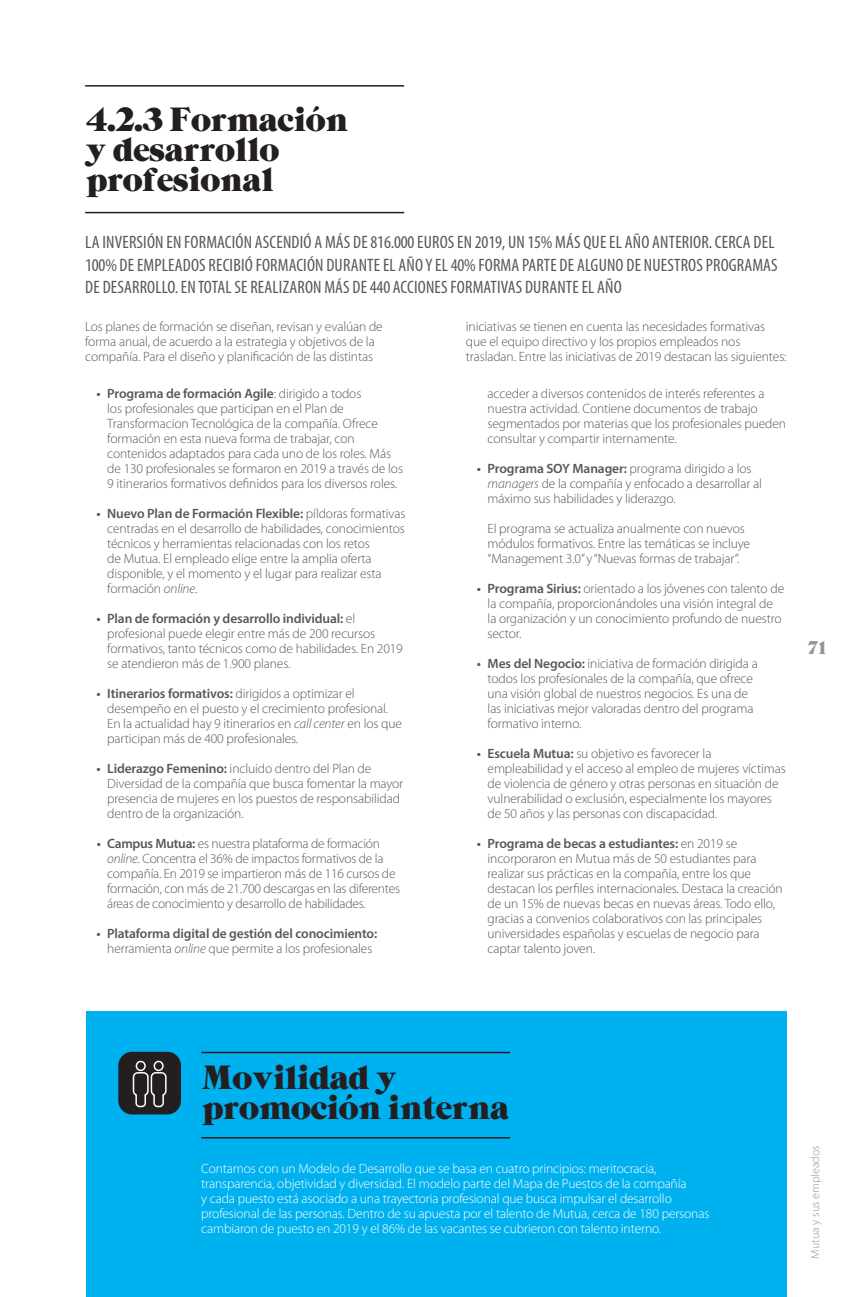
<style>
.page{position:relative;width:851px;height:1297px;background:#fff}
.page>*{position:absolute;margin:0;border:0;box-sizing:border-box;transform-origin:0 0}
.t1{font:30px/30px "Grouch";letter-spacing:-.05em;color:#231f20}
.t2{font:condensed 18px/22.5px "Myriad Pro";letter-spacing:.01em;color:#57585a}
.t3{font:16.5px "Grouch";color:#939598}
.t4{font:300 13.5px/15px "Myriad Pro";letter-spacing:-.01em;color:#57585a}
.t5{font:300 13.5px/15px "Myriad Pro";letter-spacing:-.01em;color:#fff}
.t6{font:600 13.5px/15px "Myriad Pro";letter-spacing:-.01em;color:#57585a;text-align:center}
.t7{font:300 12px "Myriad Pro";color:#939598}
.s1{font-weight:600}
.s2{font-style:italic}
.s3{font-weight:300}
.s4{font-weight:300;font-style:italic}
</style>
<div class="page">
<hr style="left:0;top:455px;width:1px;height:778px;background:#00aeef">
<div style="left:86px;top:1011px;width:700px;height:286px;background:#00b1ef"></div>
<hr style="left:85px;top:212px;width:319px;height:1px;background:#231f20">
<hr style="left:85px;top:85px;width:319px;height:2px;background:#231f20">
<hr style="left:201px;top:1137px;width:309px;height:1px;background:#231f20">
<hr style="left:201px;top:1052px;width:309px;height:1px;background:#231f20">
<div style="left:118px;top:1052px;width:63px;height:62px;background:#231f20;border-radius:14px"></div>
<svg style="left:132px;top:1060px;width:35px;height:48px"></svg>
<h1 class="t1" style="left:85px;top:104px;width:265px">4.2.3 Formación y desarrollo profesional</h1>
<p class="t2" style="left:85px;top:231px;width:694px">LA INVERSIÓN EN FORMACIÓN ASCENDIÓ A MÁS DE 816.000 EUROS EN 2019, UN 15% MÁS QUE EL AÑO ANTERIOR. CERCA DEL<br>100% DE EMPLEADOS RECIBIÓ FORMACIÓN DURANTE EL AÑO Y EL 40% FORMA PARTE DE ALGUNO DE NUESTROS PROGRAMAS<br>DE DESARROLLO. EN TOTAL SE REALIZARON MÁS DE 440 ACCIONES FORMATIVAS DURANTE EL AÑO</p>
<p class="t4" style="left:85px;top:319px;width:299px">Los planes de formación se diseñan, revisan y evalúan de forma anual, de acuerdo a la estrategia y objetivos de la compañía. Para el diseño y planificación de las distintas</p>
<p class="t4" style="left:466px;top:319px;width:322px">iniciativas se tienen en cuenta las necesidades formativas que el equipo directivo y los propios empleados nos trasladan. Entre las iniciativas de 2019 destacan las siguientes:</p>
<p class="t4" style="left:107px;top:386px;width:297px;text-indent:-11px"><span class="s1">• Programa de formación Agile</span>: dirigido a todos<br>los profesionales que participan en el Plan de Transformacion Tecnológica de la compañía. Ofrece formación en esta nueva forma de trabajar, con contenidos adaptados para cada uno de los roles. Más de 130 profesionales se formaron en 2019 a través de los 9 itinerarios formativos definidos para los diversos roles.</p>
<p class="t4" style="left:107px;top:506px;width:300px;text-indent:-11px"><span class="s1">• Nuevo Plan de Formación Flexible:</span> píldoras formativas centradas en el desarrollo de habilidades, conocimientos técnicos y herramientas relacionadas con los retos<br>de Mutua. El empleado elige entre la amplia oferta disponible, y el momento y el lugar para realizar esta formación <span class="s2">online</span>.</p>
<p class="t4" style="left:107px;top:611px;width:297px;text-indent:-11px"><span class="s1">• Plan de formación y desarrollo individual:</span> el profesional puede elegir entre más de 200 recursos formativos, tanto técnicos como de habilidades. En 2019 se atendieron más de 1.900 planes.</p>
<p class="t4" style="left:107px;top:686px;width:296px;text-indent:-11px"><span class="s1">• Itinerarios formativos:</span> dirigidos a optimizar el desempeño en el puesto y el crecimiento profesional.<br>En la actualidad hay 9 itinerarios en <span class="s2">call center</span> en los que participan más de 400 profesionales.</p>
<p class="t4" style="left:107px;top:761px;width:297px;text-indent:-11px"><span class="s1">• Liderazgo Femenino:</span> incluido dentro del Plan de Diversidad de la compañía que busca fomentar la mayor presencia de mujeres en los puestos de responsabilidad dentro de la organización.</p>
<p class="t4" style="left:107px;top:836px;width:294px;text-indent:-10px"><span class="s1">• Campus Mutua:</span> es nuestra plataforma de formación <span class="s2">online</span>. Concentra el 36% de impactos formativos de la compañía. En 2019 se impartieron más de 116 cursos de formación, con más de 21.700 descargas en las diferentes áreas de conocimiento y desarrollo de habilidades.</p>
<p class="t6" style="left:96px;top:925px;width:282px">• Plataforma digital de gestión del conocimiento: <span class="s3">herramienta</span> <span class="s4">online</span> <span class="s3">que permite a los profesionales</span></p>
<p class="t4" style="left:487px;top:386px;width:300px">acceder a diversos contenidos de interés referentes a nuestra actividad. Contiene documentos de trabajo segmentados por materias que los profesionales pueden consultar y compartir internamente.</p>
<p class="t4" style="left:487px;top:461px;width:276px;text-indent:-11px"><span class="s1">• Programa SOY Manager:</span> programa dirigido a los <span class="s2">managers</span> de la compañía y enfocado a desarrollar al máximo sus habilidades y liderazgo.</p>
<p class="t4" style="left:487px;top:521px;width:264px">El programa se actualiza anualmente con nuevos módulos formativos. Entre las temáticas se incluye “Management 3.0” y “Nuevas formas de trabajar”.</p>
<p class="t4" style="left:487px;top:581px;width:298px;text-indent:-11px"><span class="s1">• Programa Sirius:</span> orientado a los jóvenes con talento de la compañía, proporcionándoles una visión integral de la organización y un conocimiento profundo de nuestro sector.</p>
<p class="t4" style="left:487px;top:656px;width:272px;text-indent:-11px"><span class="s1">• Mes del Negocio:</span> iniciativa de formación dirigida a todos los profesionales de la compañía, que ofrece una visión global de nuestros negocios. Es una de las iniciativas mejor valoradas dentro del programa formativo interno.</p>
<p class="t4" style="left:487px;top:746px;width:299px;text-indent:-11px"><span class="s1">• Escuela Mutua:</span> su objetivo es favorecer la empleabilidad y el acceso al empleo de mujeres víctimas de violencia de género y otras personas en situación de vulnerabilidad o exclusión, especialmente los mayores de 50 años y las personas con discapacidad.</p>
<p class="t4" style="left:487px;top:836px;width:297px;text-indent:-11px"><span class="s1">• Programa de becas a estudiantes:</span> en 2019 se incorporaron en Mutua más de 50 estudiantes para realizar sus prácticas en la compañía, entre los que destacan los perfiles internacionales. Destaca la creación de un 15% de nuevas becas en nuevas áreas. Todo ello, gracias a convenios colaborativos con las principales universidades españolas y escuelas de negocio para captar talento joven.</p>
<p class="t3" style="left:807px;top:636px;width:20px">71</p>
<h1 class="t1" style="left:201px;top:1062px;width:310px">Movilidad y promoción interna</h1>
<p class="t5" style="left:201px;top:1161px;width:509px">Contamos con un Modelo de Desarrollo que se basa en cuatro principios: meritocracia, transparencia, objetividad y diversidad. El modelo parte del Mapa de Puestos de la compañía<br>y cada puesto está asociado a una trayectoria profesional que busca impulsar el desarrollo profesional de las personas. Dentro de su apuesta por el talento de Mutua, cerca de 180 personas cambiaron de puesto en 2019 y el 86% de las vacantes se cubrieron con talento interno.</p>
<p class="t7" style="left:808px;top:1259px;width:115px;rotate:-90deg">Mutua y sus empleados</p>
</div>
